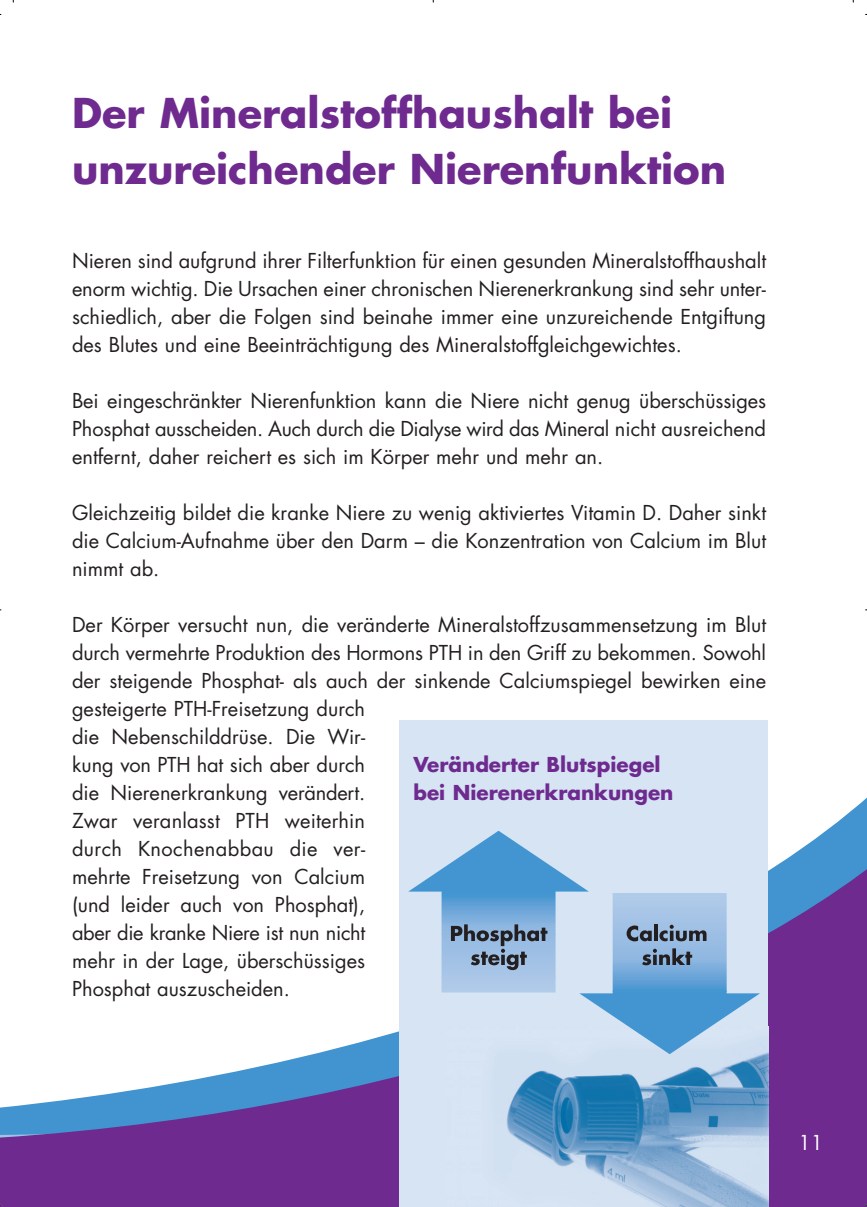
<style>
.page{position:relative;width:867px;height:1207px;background:#fff}
.page>*{position:absolute;margin:0;border:0;box-sizing:border-box;transform-origin:0 0}
.t1{font:700 40px/56px "Futura";color:#6e2a8e}
.t2{font:20px/28px "Futura";color:#231f20;text-align:justify}
.t3{font:700 20px/28px "Futura";color:#6e2a8e}
.t4{font:20px "Futura";color:#fff}
</style>
<div class="page">
<svg style="left:0;top:806px;width:866px;height:401px"></svg>
<div style="left:399px;top:720px;width:368px;height:487px;background:#d6e4f4"></div>
<img style="left:506px;top:1052px;width:261px;height:155px">
<svg style="left:408px;top:831px;width:180px;height:61px"></svg>
<svg style="left:579px;top:992px;width:180px;height:62px"></svg>
<svg style="left:441px;top:892px;width:286px;height:100px"></svg>
<h1 class="t1" style="left:72px;top:88px;width:655px">Der Mineralstoffhaushalt bei unzureichender Nierenfunktion</h1>
<p class="t2" style="left:72px;top:248px;width:695px">Nieren sind aufgrund ihrer Filterfunktion für einen gesunden Mineralstoffhaushalt enorm wichtig. Die Ursachen einer chronischen Nierenerkrankung sind sehr unter&shy;schiedlich, aber die Folgen sind beinahe immer eine unzureichende Entgiftung des Blutes und eine Beeinträchtigung des Mineralstoffgleichgewichtes.</p>
<p class="t2" style="left:72px;top:388px;width:695px">Bei eingeschränkter Nierenfunktion kann die Niere nicht genug überschüssiges Phosphat ausscheiden. Auch durch die Dialyse wird das Mineral nicht ausreichend entfernt, daher reichert es sich im Körper mehr und mehr an.</p>
<p class="t2" style="left:72px;top:500px;width:695px">Gleichzeitig bildet die kranke Niere zu wenig aktiviertes Vitamin D. Daher sinkt die Calcium-Aufnahme über den Darm – die Konzentration von Calcium im Blut nimmt ab.</p>
<p class="t2" style="left:72px;top:612px;width:695px;text-align:left">Der Körper versucht nun, die veränderte Mineralstoffzusammensetzung im Blut durch vermehrte Produktion des Hormons PTH in den Griff zu bekommen. Sowohl der steigende Phosphat- als auch der sinkende Calciumspiegel bewirken eine gesteigerte PTH-Freisetzung durch<br>die Nebenschilddrüse. Die Wir-<br>kung von PTH hat sich aber durch<br>die Nierenerkrankung verändert.<br>Zwar veranlasst PTH weiterhin<br>durch Knochenabbau die ver-<br>mehrte Freisetzung von Calcium<br>(und leider auch von Phosphat),<br>aber die kranke Niere ist nun nicht<br>mehr in der Lage, überschüssiges<br>Phosphat auszuscheiden.</p>
<p class="t3" style="left:413px;top:752px;width:261px">Veränderter Blutspiegel bei Nierenerkrankungen</p>
<p class="t4" style="left:797px;top:1133px;width:26px">11</p>
</div>
